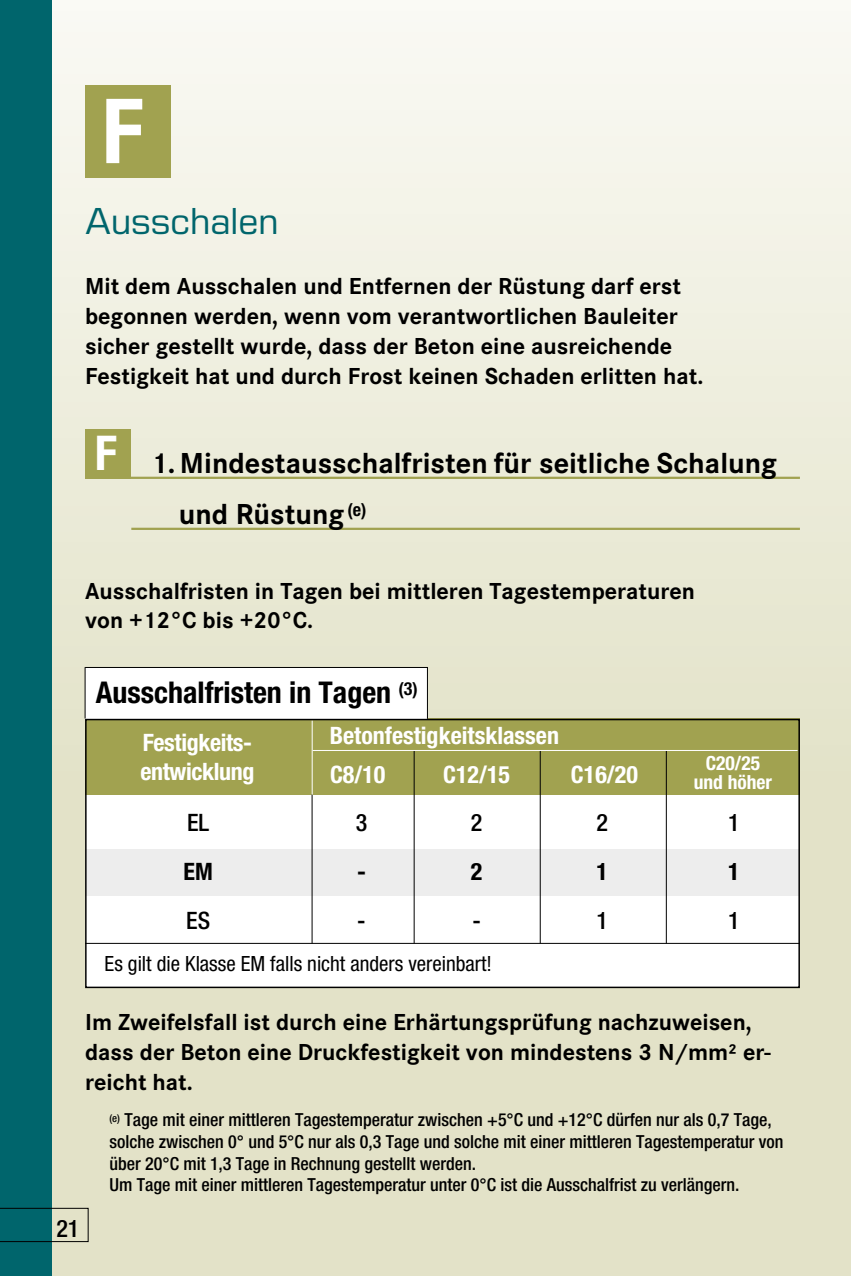
<style>
.page{position:relative;width:851px;height:1276px;background:#fff}
.page>*{position:absolute;margin:0;border:0;box-sizing:border-box;transform-origin:0 0}
.t1{font:700 condensed 90px "Helvetica Neue LT Pro";color:#fff}
.t2{font:700 condensed 48px "Helvetica Neue LT Pro";color:#fff}
.t3{font:36px "Eurostile LT Pro";color:#00656c}
.t4{font:700 30px/51px "Corporate S";color:#000}
.t5{font:700 condensed 30px "Helvetica Neue LT Pro";color:#000}
.t6{font:700 24px/30px "Corporate S";color:#000}
.t7{font:700 condensed 24px/28.8px "Helvetica Neue LT Pro";color:#fff}
.t8{font:500 condensed 24px "Helvetica Neue LT Pro";color:#000}
.t9{font:700 condensed 24px "Helvetica Neue LT Pro";color:#000}
.t10{font:condensed 21px "Helvetica Neue LT Pro";color:#000}
.t11{font:700 condensed 19.5px/19.5px "Helvetica Neue LT Pro";color:#fff;text-align:center}
.t12{font:500 condensed 18px/21.6px "Helvetica Neue LT Pro";color:#000}
</style>
<div class="page">
<div style="left:0;top:0;width:850px;height:1276px;background:linear-gradient(to bottom,#f6f6ee,#dddcbd)"></div>
<div style="left:85px;top:85px;width:86px;height:92px;background:#a1a250"></div>
<hr style="left:131px;top:528px;width:668px;height:2px;background:#a1a250">
<div style="left:0;top:0;width:51px;height:1276px;background:#00656c"></div>
<div style="left:85px;top:729px;width:714px;height:258px;background:#fff"></div>
<div style="left:85px;top:718px;width:714px;height:77px;background:#a1a250"></div>
<div style="left:85px;top:849px;width:713px;height:46px;background:#ededed"></div>
<hr style="left:311px;top:794px;width:1px;height:149px;background:#000">
<hr style="left:413px;top:751px;width:1px;height:192px;background:#000">
<hr style="left:539px;top:751px;width:1px;height:192px;background:#000">
<hr style="left:665px;top:751px;width:1px;height:192px;background:#000">
<div style="left:85px;top:668px;width:342px;height:50px;background:#fff"></div>
<hr style="left:85px;top:667px;width:343px;height:1px;background:#000">
<hr style="left:312px;top:750px;width:485px;height:1px;background:#fff">
<hr style="left:85px;top:943px;width:714px;height:1px;background:#000">
<div style="left:85px;top:429px;width:46px;height:49px;background:#a1a250"></div>
<hr style="left:85px;top:477px;width:714px;height:2px;background:#a1a250">
<svg style="left:0;top:1208px;width:88px;height:34px"></svg>
<hr style="left:311px;top:720px;width:1px;height:75px;background:#fff">
<div style="left:85px;top:719px;width:714px;height:269px;border:2px solid #000"></div>
<hr style="left:427px;top:667px;width:1px;height:52px;background:#000">
<hr style="left:85px;top:667px;width:1px;height:51px;background:#000">
<h1 class="t1" style="left:102px;top:79px;width:43px">F</h1>
<h3 class="t3" style="left:85px;top:199px;width:195px">Ausschalen</h3>
<p class="t6" style="left:85px;top:270px;width:619px">Mit dem Ausschalen und Entfernen der Rüstung darf erst begonnen werden, wenn vom verantwortlichen Bauleiter sicher gestellt wurde, dass der Beton eine ausreichende Festigkeit hat und durch Frost keinen Schaden erlitten hat.</p>
<h2 class="t2" style="left:95px;top:426px;width:24px">F</h2>
<p class="t4" style="left:179px;top:436px;width:600px;text-indent:-28px">1. Mindestausschalfristen für seitliche Schalung und Rüstung <sup>(e)</sup></p>
<p class="t6" style="left:85px;top:575px;width:611px;line-height:28.8px">Ausschalfristen in Tagen bei mittleren Tagestemperaturen von +12°C bis +20°C.</p>
<p class="t5" style="left:96px;top:675px;width:323px">Ausschalfristen in Tagen <sup>(3)</sup></p>
<p class="t7" style="left:140px;top:728px;width:116px">Festigkeits&shy;entwicklung</p>
<p class="t7" style="left:330px;top:716px;width:231px;line-height:39.3px">Betonfestigkeitsklassen<br>C8/10</p>
<p class="t7" style="left:443px;top:760px;width:68px">C12/15</p>
<p class="t7" style="left:571px;top:760px;width:68px">C16/20</p>
<p class="t11" style="left:693px;top:753px;width:80px">C20/25 und höher</p>
<p class="t8" style="left:187px;top:808px;width:24px">EL</p>
<p class="t8" style="left:356px;top:808px;width:13px">3</p>
<p class="t8" style="left:471px;top:808px;width:13px">2</p>
<p class="t8" style="left:596px;top:808px;width:13px">2</p>
<p class="t8" style="left:728px;top:808px;width:13px">1</p>
<p class="t9" style="left:183px;top:858px;width:31px">EM</p>
<p class="t9" style="left:357px;top:858px;width:10px">-</p>
<p class="t9" style="left:471px;top:858px;width:13px">2</p>
<p class="t9" style="left:596px;top:858px;width:13px">1</p>
<p class="t9" style="left:728px;top:858px;width:13px">1</p>
<p class="t8" style="left:186px;top:906px;width:26px">ES</p>
<p class="t10" style="left:105px;top:951px;width:389px">Es gilt die Klasse EM falls nicht anders vereinbart!</p>
<p class="t8" style="left:357px;top:906px;width:10px">-</p>
<p class="t8" style="left:472px;top:906px;width:10px">-</p>
<p class="t8" style="left:596px;top:906px;width:13px">1</p>
<p class="t8" style="left:728px;top:906px;width:13px">1</p>
<p class="t8" style="left:57px;top:1213px;width:24px">21</p>
<p class="t6" style="left:85px;top:1006px;width:687px">Im Zweifelsfall ist durch eine Erhärtungsprüfung nachzuweisen, dass der Beton eine Druckfestigkeit von mindestens 3 N/mm² er&shy;reicht hat.</p>
<p class="t12" style="left:109px;top:1109px;width:675px"><sup>(e)</sup> Tage mit einer mittleren Tagestemperatur zwischen +5°C und +12°C dürfen nur als 0,7 Tage, solche zwischen 0° und 5°C nur als 0,3 Tage und solche mit einer mittleren Tagestemperatur von über 20°C mit 1,3 Tage in Rechnung gestellt werden.<br>Um Tage mit einer mittleren Tagestemperatur unter 0°C ist die Ausschalfrist zu verlängern.</p>
</div>
